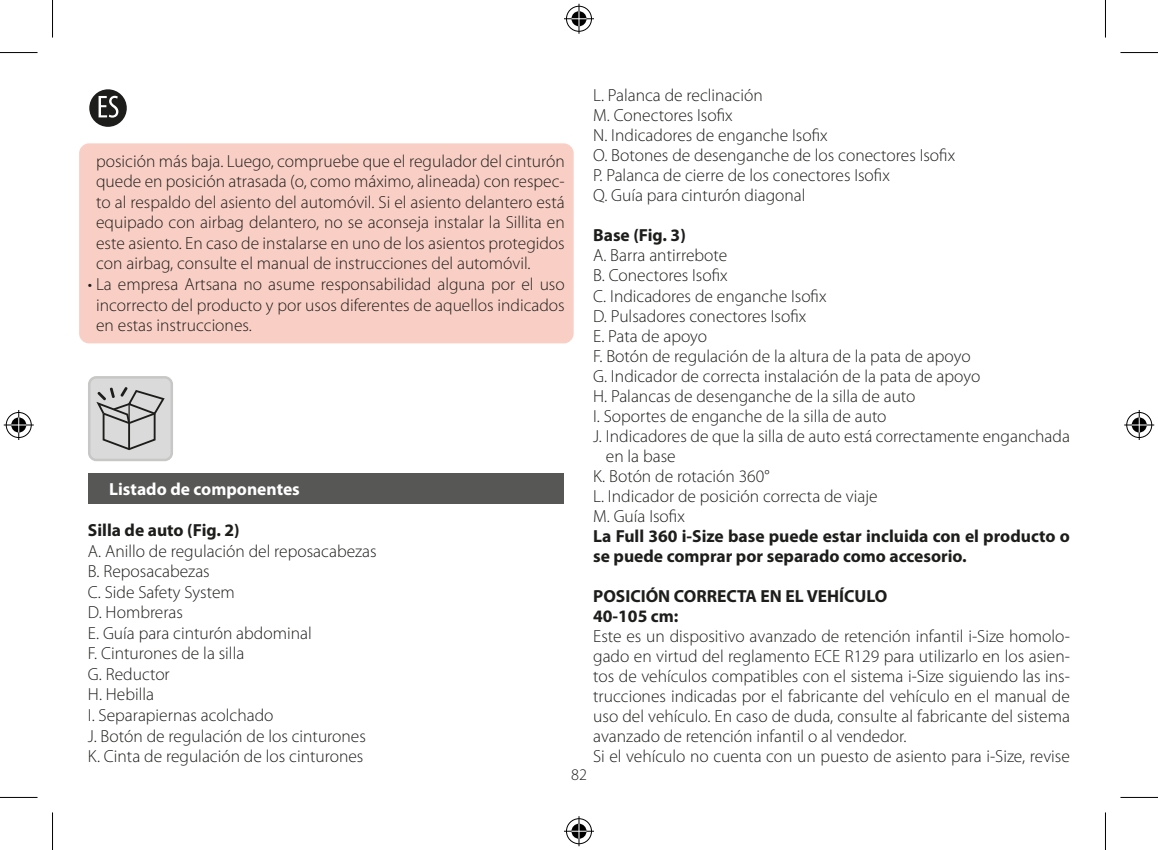
<style>
.page{position:relative;width:1158px;height:850px;background:#fff}
.page>*{position:absolute;margin:0;border:0;box-sizing:border-box;transform-origin:0 0}
.t1{font:300 17.5px/20.5px "Myriad Pro";color:#1d1d1b}
.t2{font:700 17.5px/20px "Myriad Pro";color:#1d1d1b}
.t3{font:700 17.5px "Myriad Pro";color:#fff}
.t4{font:300 16.25px "Myriad Pro";color:#1d1d1b}
</style>
<div class="page">
<div style="left:88px;top:473px;width:476px;height:30px;background:#575756"></div>
<div style="left:79px;top:143px;width:494px;height:200px;background:#f9cfc5;border-radius:10px"></div>
<div style="left:89px;top:377px;width:83px;height:82px;background:#dadada;border-radius:7px"></div>
<div style="left:88px;top:376px;width:85px;height:85px;border:2px solid #c7c7c6;border-radius:7px"></div>
<svg style="left:96px;top:387px;width:69px;height:63px"></svg>
<div style="left:89px;top:89px;width:38px;height:38px;background:#1d1d1b;border-radius:50%"></div>
<svg style="left:99px;top:96px;width:19px;height:22px"></svg>
<hr style="left:0;top:52px;width:38px;height:1px;background:#000">
<hr style="left:1120px;top:52px;width:37px;height:1px;background:#000">
<hr style="left:0;top:796px;width:38px;height:1px;background:#000">
<hr style="left:1120px;top:796px;width:37px;height:1px;background:#000">
<hr style="left:52px;top:0;width:1px;height:38px;background:#000">
<hr style="left:52px;top:812px;width:1px;height:37px;background:#000">
<hr style="left:1104px;top:0;width:1px;height:38px;background:#000">
<hr style="left:1104px;top:812px;width:1px;height:37px;background:#000">
<div style="left:565px;top:5px;width:28px;height:28px;border:3px solid #fff;border-radius:50%"></div>
<hr style="left:564px;top:17px;width:30px;height:3px;background:#fff">
<hr style="left:577px;top:4px;width:3px;height:30px;background:#fff">
<div style="left:570px;top:10px;width:18px;height:18px;border:3px solid #fff;border-radius:50%"></div>
<div style="left:566px;top:6px;width:25px;height:26px;border:1px solid #000;border-radius:50%"></div>
<hr style="left:564px;top:18px;width:30px;height:1px;background:#000">
<hr style="left:578px;top:4px;width:1px;height:30px;background:#000">
<svg style="left:571px;top:11px;width:15px;height:15px"></svg>
<div style="left:565px;top:816px;width:28px;height:28px;border:3px solid #fff;border-radius:50%"></div>
<hr style="left:564px;top:829px;width:30px;height:3px;background:#fff">
<hr style="left:577px;top:815px;width:3px;height:30px;background:#fff">
<div style="left:570px;top:821px;width:18px;height:18px;border:3px solid #fff;border-radius:50%"></div>
<div style="left:566px;top:818px;width:25px;height:25px;border:1px solid #000;border-radius:50%"></div>
<hr style="left:564px;top:830px;width:30px;height:1px;background:#000">
<hr style="left:578px;top:815px;width:1px;height:30px;background:#000">
<svg style="left:571px;top:823px;width:15px;height:15px"></svg>
<div style="left:5px;top:410px;width:28px;height:29px;border:3px solid #fff;border-radius:50%"></div>
<hr style="left:4px;top:423px;width:30px;height:3px;background:#fff">
<hr style="left:17px;top:410px;width:3px;height:30px;background:#fff">
<div style="left:10px;top:415px;width:18px;height:19px;border:3px solid #fff;border-radius:50%"></div>
<div style="left:6px;top:412px;width:26px;height:25px;border:1px solid #000;border-radius:50%"></div>
<hr style="left:4px;top:424px;width:30px;height:1px;background:#000">
<hr style="left:18px;top:410px;width:1px;height:30px;background:#000">
<svg style="left:11px;top:417px;width:15px;height:15px"></svg>
<div style="left:1125px;top:410px;width:28px;height:29px;border:3px solid #fff;border-radius:50%"></div>
<hr style="left:1124px;top:423px;width:30px;height:3px;background:#fff">
<hr style="left:1137px;top:410px;width:3px;height:30px;background:#fff">
<div style="left:1130px;top:415px;width:18px;height:19px;border:3px solid #fff;border-radius:50%"></div>
<div style="left:1126px;top:412px;width:25px;height:25px;border:1px solid #000;border-radius:50%"></div>
<hr style="left:1124px;top:424px;width:30px;height:1px;background:#000">
<hr style="left:1138px;top:410px;width:1px;height:30px;background:#000">
<svg style="left:1131px;top:417px;width:15px;height:15px"></svg>
<p class="t1" style="left:96px;top:150px;width:470px;text-align:justify">posición más baja. Luego, compruebe que el regulador del cinturón quede en posición atrasada (o, como máximo, alineada) con respec&shy;to al respaldo del asiento del automóvil. Si el asiento delantero está equipado con airbag delantero, no se aconseja instalar la Sillita en este asiento. En caso de instalarse en uno de los asientos protegidos con airbag, consulte el manual de instrucciones del automóvil.</p>
<p class="t1" style="left:96px;top:273px;width:470px;text-align:justify;text-indent:-8px">• La empresa Artsana no asume responsabilidad alguna por el uso incorrecto del producto y por usos diferentes de aquellos indicados en estas instrucciones.</p>
<p class="t3" style="left:109px;top:477px;width:192px">Listado de componentes</p>
<p class="t2" style="left:88px;top:519px;width:153px">Silla de auto (Fig. 2)</p>
<p class="t1" style="left:88px;top:540px;width:290px">A. Anillo de regulación del reposacabezas<br>B. Reposacabezas<br>C. Side Safety System<br>D. Hombreras<br>E. Guía para cinturón abdominal<br>F. Cinturones de la silla<br>G. Reductor<br>H. Hebilla<br>I. Separapiernas acolchado<br>J. Botón de regulación de los cinturones<br>K. Cinta de regulación de los cinturones</p>
<p class="t1" style="left:593px;top:85px;width:363px">L. Palanca de reclinación<br>M. Conectores Isofix<br>N. Indicadores de enganche Isofix<br>O. Botones de desenganche de los conectores Isofix P. Palanca de cierre de los conectores Isofix<br>Q. Guía para cinturón diagonal</p>
<p class="t2" style="left:593px;top:225px;width:94px">Base (Fig. 3)</p>
<p class="t1" style="left:593px;top:245px;width:136px">A. Barra antirrebote</p>
<p class="t1" style="left:593px;top:265px;width:136px">B. Conectores Isofix</p>
<p class="t1" style="left:593px;top:285px;width:235px">C. Indicadores de enganche Isofix</p>
<p class="t1" style="left:593px;top:305px;width:215px">D. Pulsadores conectores Isofix</p>
<p class="t1" style="left:593px;top:325px;width:115px">E. Pata de apoyo</p>
<p class="t1" style="left:593px;top:345px;width:379px">F. Botón de regulación de la altura de la pata de apoyo</p>
<p class="t1" style="left:593px;top:365px;width:388px">G. Indicador de correcta instalación de la pata de apoyo</p>
<p class="t1" style="left:593px;top:385px;width:324px">H. Palancas de desenganche de la silla de auto</p>
<p class="t1" style="left:593px;top:405px;width:295px">I. Soportes de enganche de la silla de auto</p>
<p class="t1" style="left:593px;top:425px;width:478px">J. Indicadores de que la silla de auto está correctamente enganchada</p>
<p class="t1" style="left:606px;top:445px;width:71px">en la base</p>
<p class="t1" style="left:593px;top:465px;width:178px">K. Botón de rotación 360°</p>
<p class="t1" style="left:593px;top:485px;width:286px">L. Indicador de posición correcta de viaje</p>
<p class="t1" style="left:593px;top:505px;width:93px">M. Guía Isofix</p>
<p class="t2" style="left:593px;top:525px;width:478px">La Full 360 i-Size base puede estar incluida con el producto o se puede comprar por separado como accesorio.</p>
<p class="t2" style="left:593px;top:585px;width:296px">POSICIÓN CORRECTA EN EL VEHÍCULO<br>40-105 cm:</p>
<p class="t1" style="left:593px;top:625px;width:478px">Este es un dispositivo avanzado de retención infantil i-Size homolo&shy;gado en virtud del reglamento ECE R129 para utilizarlo en los asien&shy;tos de vehículos compatibles con el sistema i-Size siguiendo las ins&shy;trucciones indicadas por el fabricante del vehículo en el manual de uso del vehículo. En caso de duda, consulte al fabricante del sistema avanzado de retención infantil o al vendedor.<br>Si el vehículo no cuenta con un puesto de asiento para i-Size, revise</p>
<p class="t4" style="left:571px;top:764px;width:17px">82</p>
</div>
